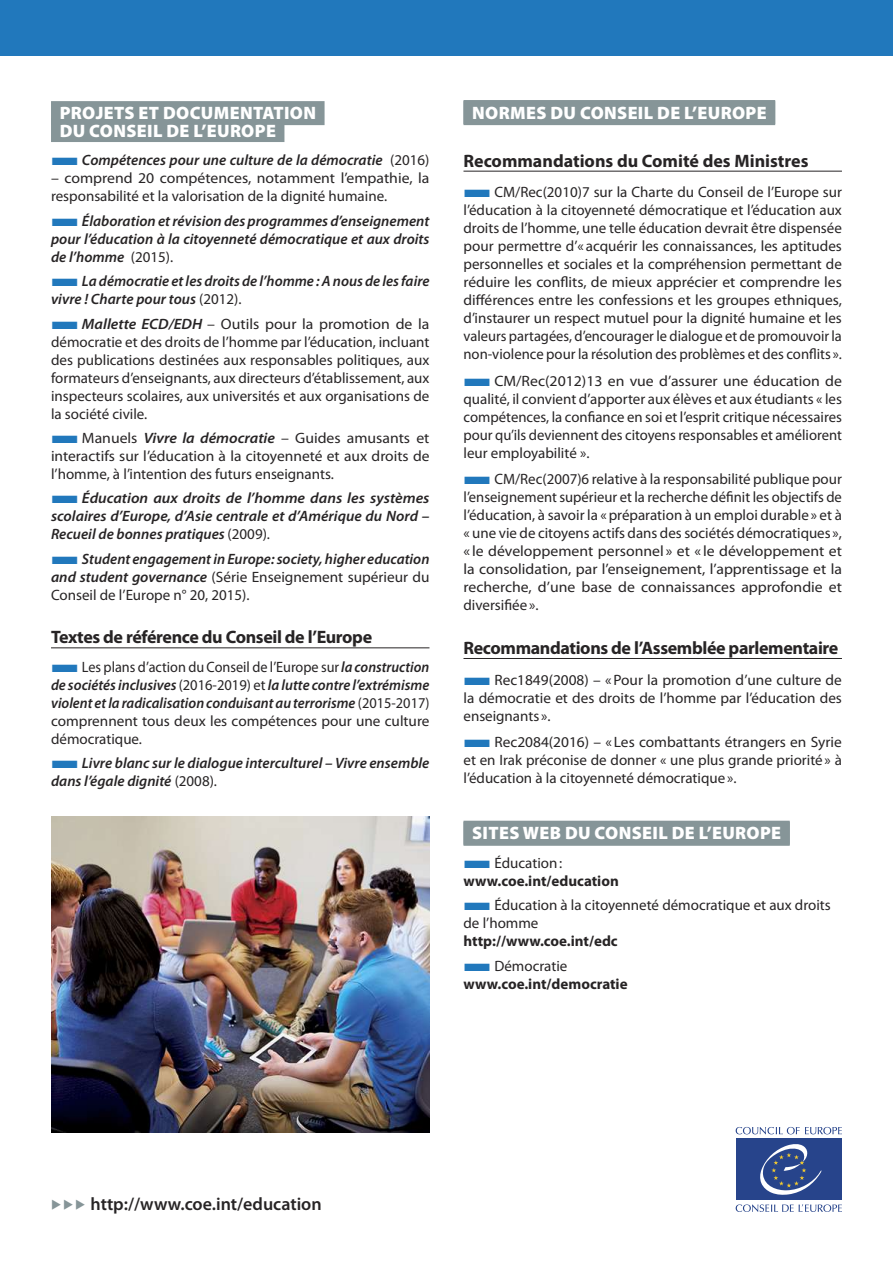
<style>
.page{position:relative;width:893px;height:1263px;background:#fff}
.page>*{position:absolute;margin:0;border:0;box-sizing:border-box;transform-origin:0 0}
.t1{font:900 18px/18px "Myriad Pro";letter-spacing:.02em;color:#fff}
.t2{font:700 18px "Myriad Pro";letter-spacing:-.02em;color:#272425}
.t3{font:700 18px "Myriad Pro";color:#272425}
.t4{font:600 18px "Myriad Pro";color:#272425}
.t5{font:15px/18px "Myriad Pro";color:#272425;text-align:justify}
.t6{font:15px/18px "Myriad Pro";color:#272425;text-align:justify;scale:1.05 1}
.t7{font:italic 600 15px/18px "Myriad Pro";color:#272425;text-align:justify}
.t8{font:15px/18px "Myriad Pro";color:#272425;text-align:justify;scale:.95 1}
.t9{font:italic 600 15px/18px "Myriad Pro";color:#272425;text-align:justify;scale:1.05 1}
.t10{font:700 15px/18px "Myriad Pro";color:#272425}
.s1{color:#2178bc}
.s2{font-weight:400;font-style:normal}
.s3{font-weight:600;font-style:italic}
.s4{font-weight:400}
.s5{color:#869598}
</style>
<div class="page">
<img style="left:51px;top:817px;width:378px;height:315px">
<div style="left:51px;top:101px;width:274px;height:24px;background:#869598"></div>
<div style="left:51px;top:118px;width:233px;height:24px;background:#869598"></div>
<hr style="left:51px;top:647px;width:378px;height:1px;background:#272425">
<div style="left:463px;top:101px;width:312px;height:24px;background:#869598"></div>
<div style="left:463px;top:100px;width:312px;height:24px;background:#869598"></div>
<hr style="left:463px;top:171px;width:379px;height:1px;background:#272425">
<hr style="left:463px;top:658px;width:379px;height:1px;background:#272425">
<div style="left:463px;top:822px;width:327px;height:24px;background:#9fabad"></div>
<div style="left:463px;top:821px;width:327px;height:24px;background:#869598"></div>
<svg style="left:736px;top:1127px;width:106px;height:7px"></svg>
<svg style="left:736px;top:1204px;width:106px;height:8px"></svg>
<div style="left:736px;top:1139px;width:106px;height:61px;background:#27448b"></div>
<svg style="left:760px;top:1144px;width:62px;height:51px"></svg>
<div style="left:0;top:0;width:893px;height:55px;background:#2178bc"></div>
<p class="t1" style="left:60px;top:104px;width:258px">PROJETS ET DOCUMENTATION<br>DU CONSEIL DE L’EUROPE</p>
<p class="t7" style="left:51px;top:153px;width:380px"><span class="s1">■</span>Compétences pour une culture de la démocratie <span class="s2">(2016)</span></p>
<p class="t6" style="left:51px;top:171px;width:362px">– comprend 20 compétences, notamment l’empathie, la responsabilité et la valorisation de la dignité humaine.</p>
<p class="t7" style="left:51px;top:213px;width:380px"><span class="s1">■</span>Élaboration et révision des programmes d’enseignement pour l’éducation à la citoyenneté démocratique et aux droits de l’homme <span class="s2">(2015).</span></p>
<p class="t7" style="left:51px;top:273px;width:380px"><span class="s1">■</span>La démocratie et les droits de l’homme : A nous de les faire vivre ! Charte pour tous <span class="s2">(2012).</span></p>
<p class="t6" style="left:51px;top:316px;width:362px"><span class="s1">■</span><span class="s3">Mallette ECD/EDH</span> – Outils pour la promotion de la démocratie et des droits de l’homme par l’éducation, incluant des publications destinées aux responsables politiques, aux formateurs d’enseignants, aux directeurs d’établissement, aux inspecteurs scolaires, aux universités et aux organisations de la société civile.</p>
<p class="t6" style="left:51px;top:430px;width:362px"><span class="s1">■</span>Manuels <span class="s3">Vivre la démocratie</span> – Guides amusants et interactifs sur l’éducation à la citoyenneté et aux droits de l’homme, à l’intention des futurs enseignants.</p>
<p class="t9" style="left:51px;top:490px;width:362px"><span class="s1">■</span>Éducation aux droits de l’homme dans les systèmes scolaires d’Europe, d’Asie centrale et d’Amérique du Nord – Recueil de bonnes pratiques <span class="s2">(2009).</span></p>
<p class="t7" style="left:51px;top:551px;width:380px"><span class="s1">■</span>Student engagement in Europe: society, higher education and student governance <span class="s2">(Série Enseignement supérieur du Conseil de l’Europe n° 20, 2015).</span></p>
<p class="t2" style="left:51px;top:630px;width:323px">Textes de référence du Conseil de l’Europe</p>
<p class="t8" style="left:51px;top:659px;width:400px"><span class="s1">■</span>Les plans d’action du Conseil de l’Europe sur <span class="s3">la construction de sociétés inclusives</span>(2016-2019) et <span class="s3">la lutte contre l’extrémisme violent et la radicalisation conduisant au terrorisme</span> (2015-2017) comprennent tous deux les compétences pour une culture démocratique.</p>
<p class="t7" style="left:51px;top:755px;width:380px"><span class="s1">■</span>Livre blanc sur le dialogue interculturel – Vivre ensemble dans l’égale dignité <span class="s2">(2008).</span></p>
<p class="t1" style="left:472px;top:104px;width:296px">NORMES DU CONSEIL DE L’EUROPE</p>
<p class="t3" style="left:463px;top:154px;width:347px">Recommandations du Comité des Ministres</p>
<p class="t5" style="left:463px;top:184px;width:380px"><span class="s1">■</span>CM/Rec(2010)7 sur la Charte du Conseil de l’Europe sur l’éducation à la citoyenneté démocratique et l’éducation aux droits de l’homme, une telle éducation devrait être dispensée pour permettre d’« acquérir les connaissances, les aptitudes personnelles et sociales et la compréhension permettant de réduire les conflits, de mieux apprécier et comprendre les différences entre les confessions et les groupes ethniques, d’instaurer un respect mutuel pour la dignité humaine et les valeurs partagées, d’encourager le dialogue et de promouvoir la non-violence pour la résolution des problèmes et des conflits ».</p>
<p class="t6" style="left:463px;top:373px;width:362px"><span class="s1">■</span>CM/Rec(2012)13 en vue d’assurer une éducation de qualité, il convient d’apporter aux élèves et aux étudiants « les compétences, la confiance en soi et l’esprit critique nécessaires pour qu’ils deviennent des citoyens responsables et améliorent leur employabilité ».</p>
<p class="t5" style="left:463px;top:471px;width:380px"><span class="s1">■</span>CM/Rec(2007)6 relative à la responsabilité publique pour l’enseignement supérieur et la recherche définit les objectifs de l’éducation, à savoir la «préparation à un emploi durable » et à « une vie de citoyens actifs dans des sociétés démocratiques », « le développement personnel » et « le développement et la consolidation, par l’enseignement, l’apprentissage et la recherche, d’une base de connaissances approfondie et diversifiée».</p>
<p class="t2" style="left:463px;top:641px;width:376px">Recommandations de l’Assemblée parlementaire</p>
<p class="t5" style="left:463px;top:672px;width:380px"><span class="s1">■</span>Rec1849(2008) – «Pour la promotion d’une culture de la démocratie et des droits de l’homme par l’éducation des enseignants ».</p>
<p class="t5" style="left:463px;top:734px;width:380px"><span class="s1">■</span>Rec2084(2016) – « Les combattants étrangers en Syrie et en Irak préconise de donner « une plus grande priorité» à l’éducation à la citoyenneté démocratique».</p>
<p class="t1" style="left:472px;top:824px;width:311px">SITES WEB DU CONSEIL DE L’EUROPE</p>
<p class="t10" style="left:463px;top:855px;width:157px"><span class="s1">■</span><span class="s4">Éducation: </span>www.coe.int/education</p>
<p class="t5" style="left:463px;top:897px;width:369px"><span class="s1">■</span>Éducation à la citoyenneté démocratique et aux droits de l’homme</p>
<p class="t10" style="left:463px;top:933px;width:156px">http://www.coe.int/edc</p>
<p class="t10" style="left:463px;top:958px;width:166px"><span class="s1">■</span><span class="s4">Démocratie </span>www.coe.int/democratie</p>
<p class="t4" style="left:51px;top:1197px;width:272px"><span class="s5">◆◆◆</span> http://www.coe.int/education</p>
</div>
